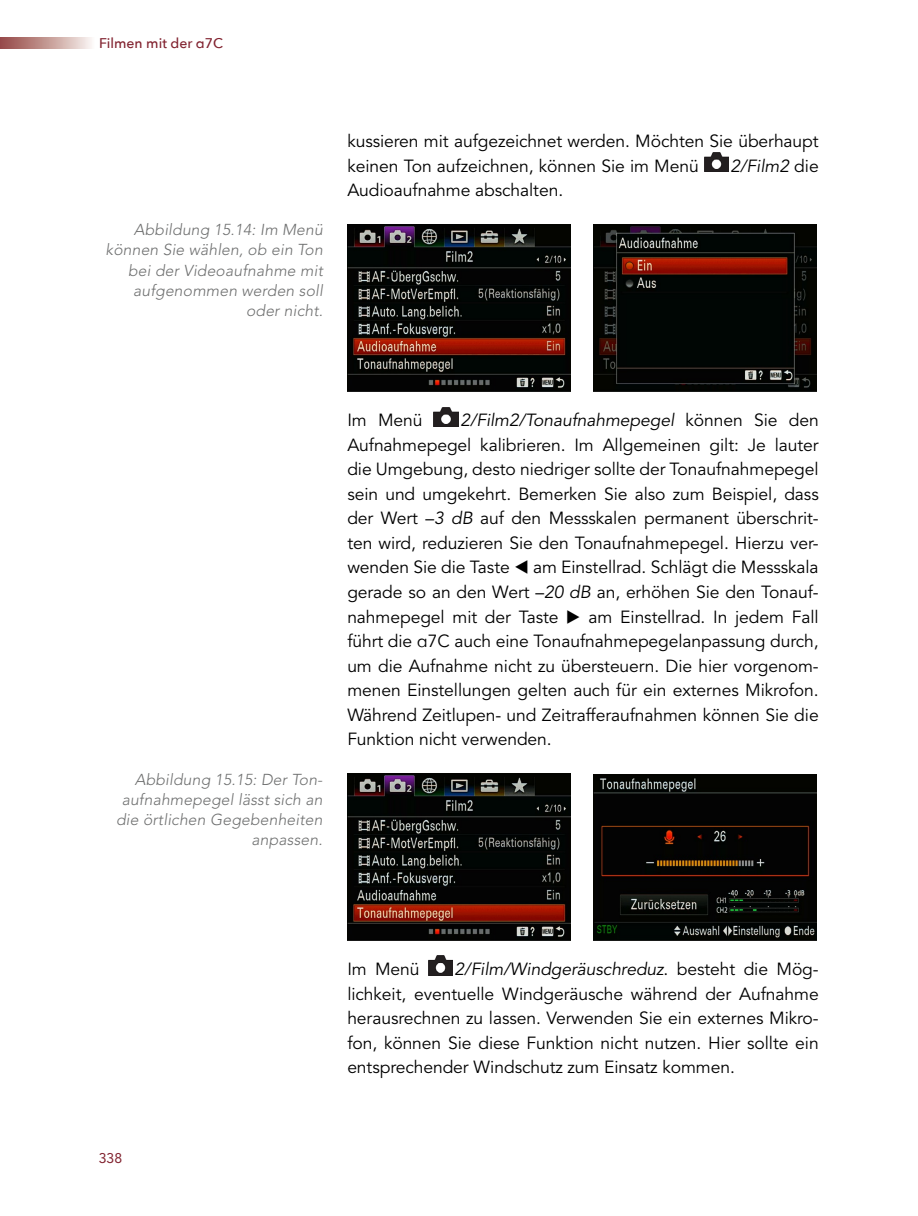
<style>
.page{position:relative;width:918px;height:1216px;background:#fff}
.page>*{position:absolute;margin:0;border:0;box-sizing:border-box;transform-origin:0 0}
.Fließtext_ohne_Einzu{font:17.5px/24.5px "Avenir LT Pro";letter-spacing:-.005em;color:#000;text-align:justify}
.Fließtext_mit_Einzug{font:17.5px/24.5px "Avenir LT Pro";letter-spacing:-.005em;color:#000}
.Fließtext_mit_Einzug-2{font:italic 17.5px "Avenir LT Pro";letter-spacing:-.005em;color:#000}
.Bildbeschriftung{font:italic 300 15.75px/20.1px "Avenir LT Pro";letter-spacing:.01em;color:#6f7070;text-align:right}
.t1{font:500 14px "Avenir Next";color:#81222f}
.t2{font:14px "Avenir LT Pro";color:#81222f}
.s1{font-style:normal}
.s2{font-style:italic}
.s3{font-family:"Avenir Next"}
</style>
<div class="page">
<svg style="left:0;top:37px;width:92px;height:11px"></svg>
<img style="left:704px;top:152px;width:24px;height:20px">
<img style="left:347px;top:224px;width:223px;height:168px">
<img style="left:593px;top:224px;width:223px;height:168px">
<img style="left:434px;top:407px;width:24px;height:19px">
<img style="left:347px;top:773px;width:223px;height:167px">
<img style="left:593px;top:774px;width:223px;height:166px">
<img style="left:428px;top:955px;width:24px;height:20px">
<p class="t1" style="left:99px;top:31px;width:125px">Filmen mit der α7C</p>
<p class="Bildbeschriftung" style="left:106px;top:220px;width:219px">Abbildung 15.14: Im Menü können Sie wählen, ob ein Ton bei der Videoaufnahme mit aufgenommen werden soll oder nicht.</p>
<p class="Fließtext_mit_Einzug" style="left:347px;top:129px;width:473px">kussieren mit aufgezeichnet werden. Möchten Sie überhaupt keinen Ton aufzeichnen, können Sie im Menü</p>
<p class="Fließtext_mit_Einzug-2" style="left:730px;top:155px;width:90px">2/Film2 <span class="s1">die</span></p>
<p class="Fließtext_mit_Einzug" style="left:347px;top:178px;width:217px">Audioaufnahme abschalten.</p>
<p class="Bildbeschriftung" style="left:116px;top:769px;width:208px">Abbildung 15.15: Der Ton&shy;aufnahmepegel lässt sich an die örtlichen Gegebenheiten anpassen.</p>
<p class="Fließtext_ohne_Einzu" style="left:347px;top:408px;width:473px;text-indent:113px"><span class="s2">2/Film2/Tonaufnahmepegel</span> können Sie den Aufnahmepegel kalibrieren. Im Allgemeinen gilt: Je lauter die Umgebung, desto niedriger sollte der Tonaufnahmepegel sein und umgekehrt. Bemerken Sie also zum Beispiel, dass der Wert –<span class="s2">3 dB</span> auf den Messskalen permanent überschrit&shy;ten wird, reduzieren Sie den Tonaufnahmepegel. Hierzu ver&shy;wenden Sie die Taste</p>
<p class="Fließtext_ohne_Einzu" style="left:347px;top:408px;width:77px">Im Menü</p>
<p class="Fließtext_ohne_Einzu" style="left:347px;top:555px;width:473px;text-indent:186px">am Einstellrad. Schlägt die Messskala gerade so an den Wert –<span class="s2">20 dB</span> an, erhöhen Sie den Tonauf&shy;nahmepegel mit der Taste</p>
<p class="Fließtext_ohne_Einzu" style="left:347px;top:604px;width:473px;text-indent:241px">am Einstellrad. In jedem Fall führt die <span class="s3">α</span>7C auch eine Tonaufnahmepegelanpassung durch, um die Aufnahme nicht zu übersteuern. Die hier vorgenom&shy;menen Einstellungen gelten auch für ein externes Mikrofon.<br>Während Zeitlupen- und Zeitrafferaufnahmen können Sie die Funktion nicht verwenden.</p>
<p class="t2" style="left:99px;top:1149px;width:25px">338</p>
<p class="Fließtext_ohne_Einzu" style="left:347px;top:957px;width:473px;text-indent:107px"><span class="s2">2/Film/Windgeräuschreduz</span>. besteht die Mög&shy;lichkeit, eventuelle Windgeräusche während der Aufnahme herausrechnen zu lassen. Verwenden Sie ein externes Mikro&shy;fon, können Sie diese Funktion nicht nutzen. Hier sollte ein entsprechender Windschutz zum Einsatz kommen.</p>
<p class="Fließtext_ohne_Einzu" style="left:347px;top:957px;width:74px">Im Menü</p>
</div>
